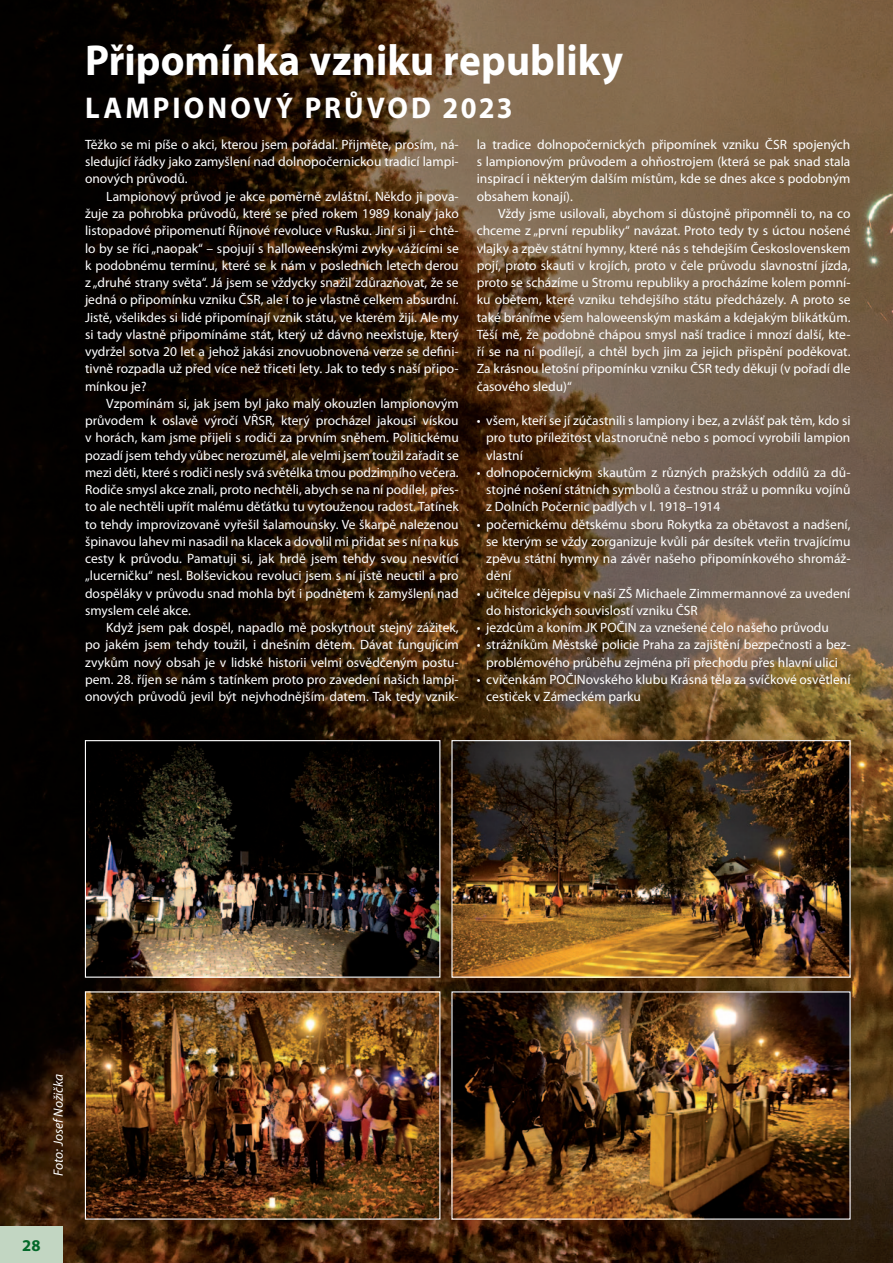
<style>
.page{position:relative;width:893px;height:1263px;background:#fff}
.page>*{position:absolute;margin:0;border:0;box-sizing:border-box;transform-origin:0 0}
.t1{font:700 43.5px "Myriad Pro";color:#fff;scale:.95 1}
.t2{font:700 30.15px "Myriad Pro";letter-spacing:.11em;color:#fff;scale:.95 1}
.t3{font:700 16.5px "Myriad Pro";color:#036929}
.t4{font:13.5px/17.2px "Myriad Pro";color:#fff;text-align:justify}
.t5{font:italic 13.5px "Myriad Pro";color:#fff}
</style>
<div class="page">
<img style="left:0;top:0;width:893px;height:1263px">
<div style="left:0;top:1226px;width:63px;height:37px;background:#c2d6c2"></div>
<img style="left:87px;top:742px;width:351px;height:234px">
<div style="left:85px;top:740px;width:355px;height:238px;border:1px solid #fff"></div>
<img style="left:453px;top:742px;width:396px;height:234px">
<div style="left:451px;top:740px;width:400px;height:238px;border:1px solid #fff"></div>
<img style="left:453px;top:993px;width:396px;height:225px">
<img style="left:87px;top:993px;width:351px;height:224px">
<h1 class="t1" style="left:85px;top:32px;width:568px">Připomínka vzniku republiky</h1>
<h2 class="t2" style="left:85px;top:88px;width:451px">lampi onový průvod 2023</h2>
<p class="t4" style="left:477px;top:136px;width:375px">la tradice dolnopočernických připomínek vzniku ČSR spojených s lampionovým průvodem a ohňostrojem (která se pak snad stala inspirací i některým dalším místům, kde se dnes akce s podobným obsahem konají).</p>
<p class="t4" style="left:477px;top:205px;width:375px;text-indent:21px">Vždy jsme usilovali, abychom si důstojně připomněli to, na co chceme z „první republiky“ navázat. Proto tedy ty s úctou nošené vlajky a zpěv státní hymny, které nás s tehdejším Československem pojí, proto skauti v krojích, proto v čele průvodu slavnostní jízda, proto se scházíme u Stromu republiky a procházíme kolem pomní&shy;ku obětem, které vzniku tehdejšího státu předcházely. A proto se také bráníme všem haloweenským maskám a kdejakým blikátkům.<br>Těší mě, že podobně chápou smysl naší tradice i mnozí další, kte&shy;ří se na ní podílejí, a chtěl bych jim za jejich přispění poděkovat.<br>Za krásnou letošní připomínku vzniku ČSR tedy děkuji (v pořadí dle časového sledu)“</p>
<p class="t4" style="left:486px;top:412px;width:366px;text-indent:-10px">• všem, kteří se jí zúčastnili s lampiony i bez, a zvlášť pak těm, kdo si pro tuto příležitost vlastnoručně nebo s pomocí vyrobili lampion vlastní</p>
<p class="t4" style="left:486px;top:463px;width:366px;text-indent:-10px">• dolnopočernickým skautům z různých pražských oddílů za dů&shy;stojné nošení státních symbolů a čestnou stráž u pomníku vojínů z Dolních Počernic padlých v l. 1918–1914</p>
<p class="t4" style="left:486px;top:515px;width:366px;text-indent:-10px">• počernickému dětskému sboru Rokytka za obětavost a nadšení, se kterým se vždy zorganizuje kvůli pár desítek vteřin trvajícímu zpěvu státní hymny na závěr našeho připomínkového shromáž&shy;dění</p>
<p class="t4" style="left:486px;top:584px;width:366px;text-indent:-10px">• učitelce dějepisu v naší ZŠ Michaele Zimmermannové za uvedení do historických souvislostí vzniku ČSR</p>
<p class="t4" style="left:477px;top:619px;width:354px">• jezdcům a koním JK POČIN za vznešené čelo našeho průvodu</p>
<p class="t4" style="left:477px;top:636px;width:375px;text-align:center">• strážníkům Městské policie Praha za zajištění bezpečnosti a bez&shy;problémového průběhu zejména při přechodu přes hlavní ulici</p>
<p class="t4" style="left:486px;top:670px;width:366px;text-indent:-10px">• cvičenkám POČINovského klubu Krásná těla za svíčkové osvětlení cestiček v Zámeckém parku</p>
<p class="t4" style="left:85px;top:136px;width:375px">Těžko se mi píše o akci, kterou jsem pořádal. Přijměte, prosím, ná&shy;sledující řádky jako zamyšlení nad dolnopočernickou tradicí lampi&shy;onových průvodů.</p>
<p class="t4" style="left:85px;top:187px;width:375px;text-indent:21px">Lampionový průvod je akce poměrně zvláštní. Někdo ji pova&shy;žuje za pohrobka průvodů, které se před rokem 1989 konaly jako listopadové připomenutí Říjnové revoluce v Rusku. Jiní si ji – chtě&shy;lo by se říci „naopak“ – spojují s halloweenskými zvyky vážícími se k podobnému termínu, které se k nám v posledních letech derou z „druhé strany světa“. Já jsem se vždycky snažil zdůrazňovat, že se jedná o připomínku vzniku ČSR, ale i to je vlastně celkem absurdní.<br>Jistě, všelikdes si lidé připomínají vznik státu, ve kterém žijí. Ale my si tady vlastně připomínáme stát, který už dávno neexistuje, který vydržel sotva 20 let a jehož jakási znovuobnovená verze se defini&shy;tivně rozpadla už před více než třiceti lety. Jak to tedy s naší připo&shy;mínkou je?</p>
<p class="t4" style="left:85px;top:394px;width:375px;text-indent:21px">Vzpomínám si, jak jsem byl jako malý okouzlen lampionovým průvodem k oslavě výročí VŘSR, který procházel jakousi vískou v horách, kam jsme přijeli s rodiči za prvním sněhem. Politickému pozadí jsem tehdy vůbec nerozuměl, ale velmi jsem toužil zařadit se mezi děti, které s rodiči nesly svá světélka tmou podzimního večera.<br>Rodiče smysl akce znali, proto nechtěli, abych se na ní podílel, přes&shy;to ale nechtěli upřít malému děťátku tu vytouženou radost. Tatínek to tehdy improvizovaně vyřešil šalamounsky. Ve škarpě nalezenou špinavou lahev mi nasadil na klacek a dovolil mi přidat se s ní na kus cesty k průvodu. Pamatuji si, jak hrdě jsem tehdy svou nesvítící „lucerničku“ nesl. Bolševickou revoluci jsem s ní jistě neuctil a pro dospěláky v průvodu snad mohla být i podnětem k zamyšlení nad smyslem celé akce.</p>
<p class="t4" style="left:85px;top:619px;width:375px;text-indent:21px">Když jsem pak dospěl, napadlo mě poskytnout stejný zážitek, po jakém jsem tehdy toužil, i dnešním dětem. Dávat fungujícím zvykům nový obsah je v lidské historii velmi osvědčeným postu&shy;pem. 28. říjen se nám s tatínkem proto pro zavedení našich lampi&shy;onových průvodů jevil být nejvhodnějším datem. Tak tedy vznik-</p>
<p class="t5" style="left:50px;top:1176px;width:103px;rotate:-90deg">Foto: Josef Nožička</p>
<p class="t3" style="left:22px;top:1234px;width:20px">28</p>
</div>
